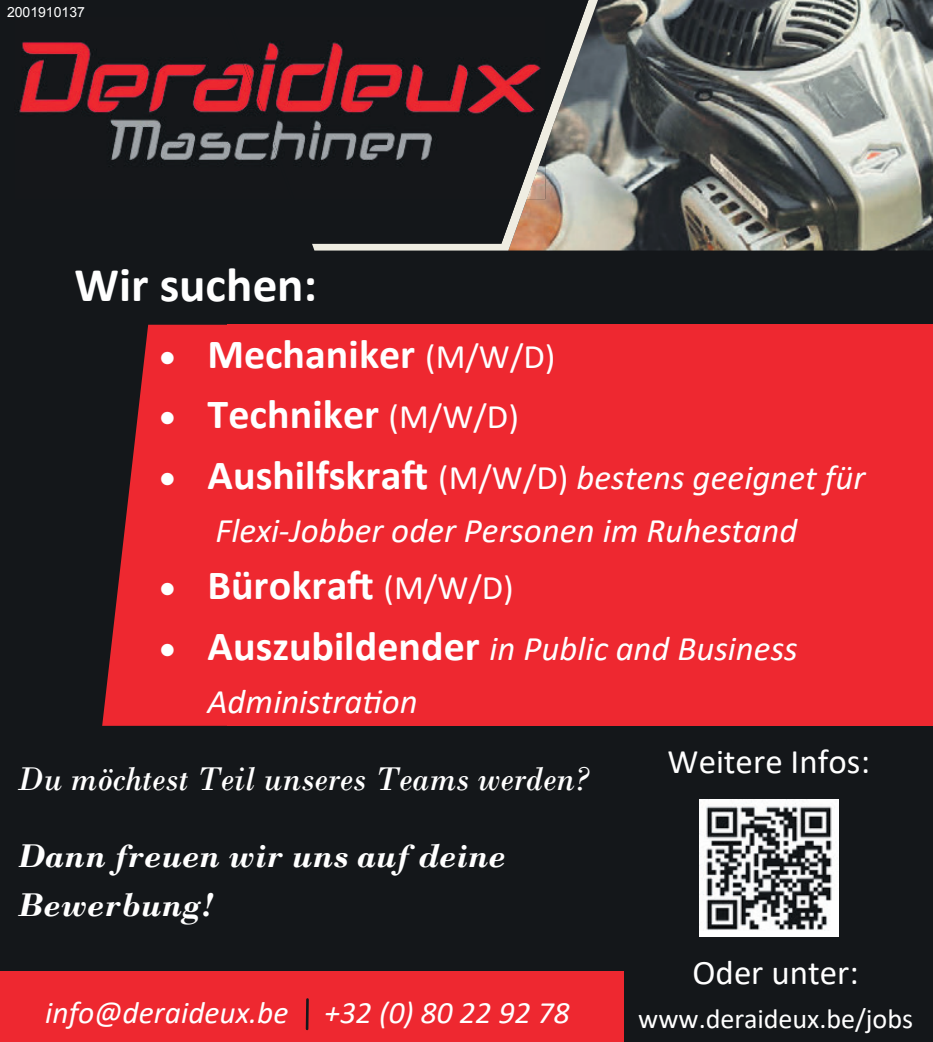
<style>
.page{position:relative;width:933px;height:1042px;background:#14171a}
.page>*{position:absolute;margin:0;border:0;box-sizing:border-box;transform-origin:0 0}
.t1{font:700 48.65px "Calibri";color:#fff}
.t2{font:700 41.65px "Calibri";color:#fff}
.t3{font:italic 34.65px/53.2px "Calibri";color:#fff;text-align:center}
.t4{font:italic 700 34.65px/49.4px "Bodoni MT";color:#fff}
.t5{font:italic 34.65px "Bodoni MT";color:#fff}
.t6{font:34.65px "Calibri";color:#fff}
.t7{font:italic 31.15px "Calibri";color:#fff}
.t8{font:28px "Calibri";color:#fff}
.t9{font:14px "Arial";color:#fff}
.s1{font-weight:400;font-size:34.65px}
.s2{font-weight:700;font-style:normal;font-size:41.65px}
.s3{font-style:normal}
</style>
<div class="page">
<div style="left:227px;top:325px;width:706px;height:401px;background:#ee2830"></div>
<svg style="left:102px;top:325px;width:125px;height:401px;background:#c5242b"></svg>
<div style="left:0;top:972px;width:624px;height:70px;background:#ee2830"></div>
<img style="left:598px;top:0;width:335px;height:250px">
<svg style="left:225px;top:0;width:373px;height:250px;background:#a09e97"></svg>
<svg style="left:220px;top:0;width:368px;height:244px;background:#454442"></svg>
<img style="left:14px;top:16px;width:212px;height:183px">
<img style="left:226px;top:16px;width:319px;height:183px">
<hr style="left:306px;top:999px;width:3px;height:30px;background:#14171a">
<img style="left:700px;top:799px;width:138px;height:137px">
<p class="t9" style="left:7px;top:3px;width:79px">2001910137</p>
<h1 class="t1" style="left:75px;top:250px;width:244px">Wir suchen:</h1>
<p class="t2" style="left:159px;top:324px;width:397px">• Mechaniker <span class="s1">(M/W/D)</span></p>
<p class="t2" style="left:159px;top:385px;width:361px">• Techniker <span class="s1">(M/W/D)</span></p>
<p class="t3" style="left:159px;top:449px;width:707px">• <span class="s2">Aushilfskraft</span> <span class="s3">(M/W/D)</span> bestens geeignet für<br>Flexi-Jobber oder Personen im Ruhestand</p>
<p class="t2" style="left:159px;top:556px;width:356px">• Bürokraft <span class="s1">(M/W/D)</span></p>
<p class="t3" style="left:207px;top:620px;width:592px;text-align:left;text-indent:-48px">• <span class="s2">Auszubildender</span> in Public and Business<br>Administration</p>
<p class="t5" style="left:17px;top:758px;width:572px">Du möchtest Teil unseres Teams werden?</p>
<p class="t4" style="left:17px;top:831px;width:490px">Dann freuen wir uns auf deine<br>Bewerbung!</p>
<p class="t6" style="left:667px;top:737px;width:204px">Weitere Infos:</p>
<p class="t6" style="left:692px;top:948px;width:168px">Oder unter:</p>
<p class="t7" style="left:45px;top:991px;width:526px">info@deraideux.be +32 (0) 80 22 92 78</p>
<p class="t8" style="left:638px;top:999px;width:276px">www.deraideux.be/jobs</p>
</div>
